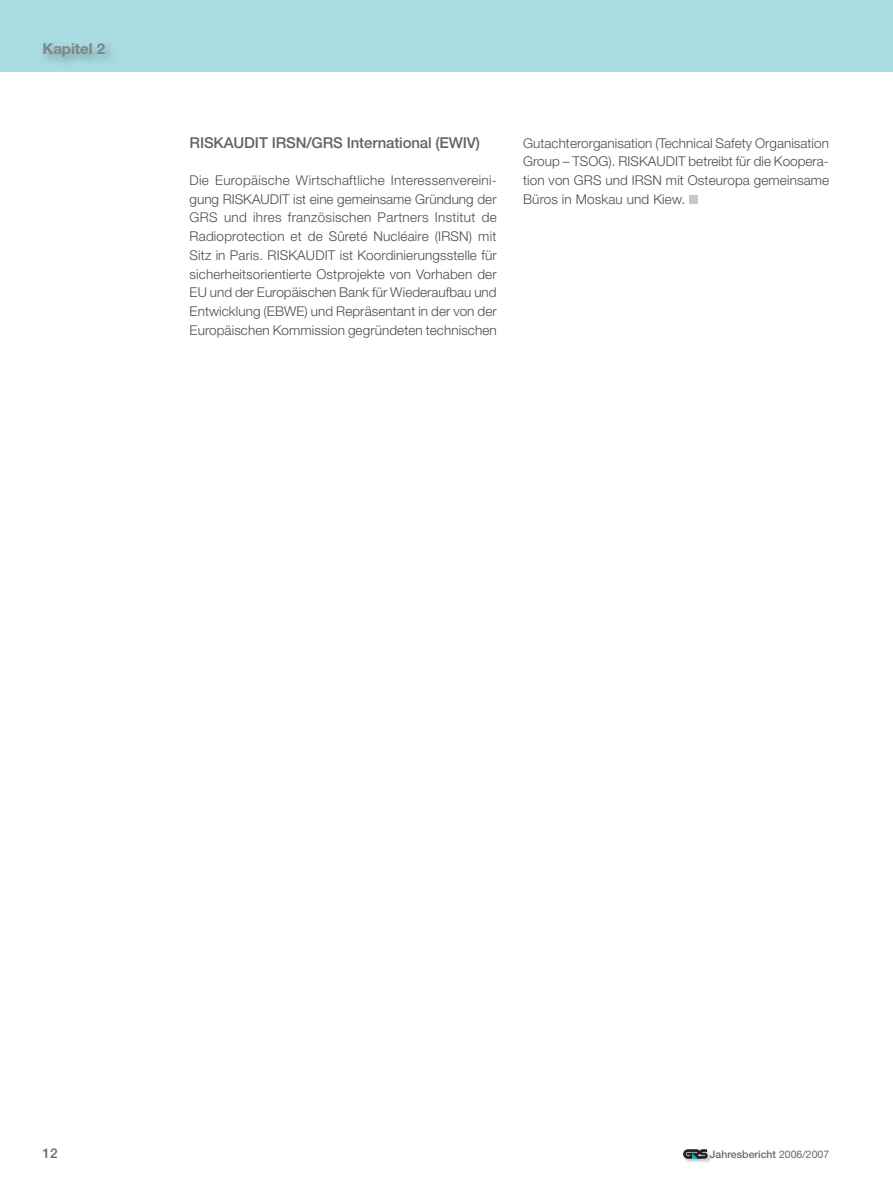
<style>
.page{position:relative;width:893px;height:1191px;background:#fff}
.page>*{position:absolute;margin:0;border:0;box-sizing:border-box;transform-origin:0 0}
.t1{font:500 15px "Helvetica Neue LT Pro";letter-spacing:-.01em;color:#636366}
.t2{font:700 15px "Helvetica Neue LT Pro";color:#818386}
.t3{font:300 13.5px/18.8px "Helvetica Neue LT Pro";letter-spacing:.005em;color:#4b4c4d;text-align:justify}
.t4{font:500 13.5px "Helvetica Neue LT Pro";color:#69696c}
.t5{font:500 10.5px "Helvetica Neue LT Pro";color:#69696c}
.s1{font-weight:400}
</style>
<div class="page">
<img style="left:683px;top:1150px;width:28px;height:12px">
<svg style="left:684px;top:1149px;width:23px;height:9px"></svg>
<div style="left:0;top:0;width:893px;height:72px;background:#a9dce0"></div>
<div style="left:689px;top:195px;width:9px;height:9px;background:#c7c8ca"></div>
<p class="t2" style="left:43px;top:39px;width:64px">Kapitel 2</p>
<p class="t1" style="left:190px;top:133px;width:292px">RISKAUDIT IRSN/GRS International (EWIV)</p>
<p class="t3" style="left:190px;top:171px;width:309px">Die Europäische Wirtschaftliche Interessenvereini&shy;gung RISKAUDIT ist eine gemeinsame Gründung der GRS und ihres französischen Partners Institut de Radioprotection et de Sûreté Nucléaire (IRSN) mit Sitz in Paris. RISKAUDIT ist Koordinierungsstelle für sicherheitsorientierte Ostprojekte von Vorhaben der EU und der Europäischen Bank für Wiederaufbau und Entwicklung (EBWE) und Repräsentant in der von der Europäischen Kommission gegründeten technischen</p>
<p class="t3" style="left:523px;top:133px;width:308px">Gut achter organisation (Technical Safety Organisation Group – TSOG). RISKAUDIT betreibt für die Koopera&shy;tion von GRS und IRSN mit Osteuropa gemeinsame Büros in Moskau und Kiew.</p>
<p class="t4" style="left:43px;top:1145px;width:17px">12</p>
<p class="t5" style="left:710px;top:1148px;width:121px">Jahresbericht <span class="s1">2006/2007</span></p>
</div>
